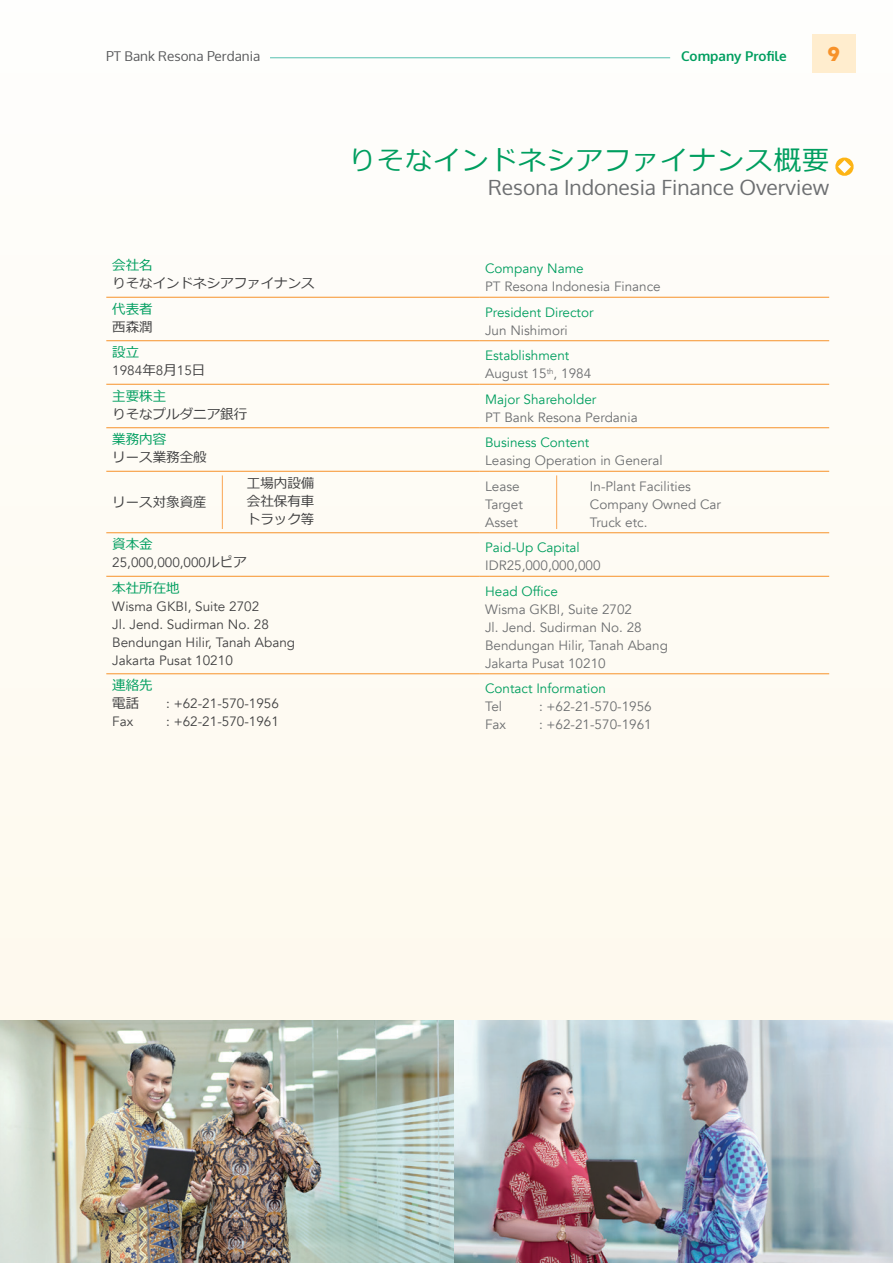
<style>
.page{position:relative;width:893px;height:1263px;background:#fefbf4}
.page>*{position:absolute;margin:0;border:0;box-sizing:border-box;transform-origin:0 0}
.t1{font:27px "Meiryo";letter-spacing:.05em;color:#009e5f}
.Header_Eng{font:21px "Oxygen";color:#6d6f71}
.t2{font:21px "Mont Heavy DEMO";color:#f7922a}
.Resona_-_English{font:13.5px "Avenir";color:#6d6f71}
.Resona_-_English-2{font:13.5px "Avenir";color:#414142}
.Resona_-_Bahasa_Indo{font:13.5px "Avenir";color:#009e5f}
.t3{font:13.5px "Meiryo";color:#414142}
.t4{font:13.5px "Meiryo";color:#009e5f}
.t5{font:13.5px "Oxygen";color:#58595b}
.t6{font:700 13.5px "Oxygen";color:#009e5f}
.s1{font-family:"Meiryo"}
</style>
<div class="page">
<div style="left:812px;top:34px;width:44px;height:39px;background:#ffedce"></div>
<hr style="left:270px;top:57px;width:400px;height:1px;background:#55c1af">
<svg style="left:835px;top:157px;width:19px;height:19px"></svg>
<img style="left:0;top:1020px;width:893px;height:243px">
<hr style="left:106px;top:297px;width:135px;height:1px;background:#f7922a">
<hr style="left:241px;top:297px;width:238px;height:1px;background:#f7922a">
<hr style="left:479px;top:297px;width:105px;height:1px;background:#f7922a">
<hr style="left:584px;top:297px;width:245px;height:1px;background:#f7922a">
<hr style="left:106px;top:340px;width:135px;height:1px;background:#f7922a">
<hr style="left:241px;top:340px;width:238px;height:1px;background:#f7922a">
<hr style="left:479px;top:340px;width:105px;height:1px;background:#f7922a">
<hr style="left:584px;top:340px;width:245px;height:1px;background:#f7922a">
<hr style="left:106px;top:384px;width:135px;height:1px;background:#f7922a">
<hr style="left:241px;top:384px;width:238px;height:1px;background:#f7922a">
<hr style="left:479px;top:384px;width:105px;height:1px;background:#f7922a">
<hr style="left:584px;top:384px;width:245px;height:1px;background:#f7922a">
<hr style="left:106px;top:427px;width:135px;height:1px;background:#f7922a">
<hr style="left:241px;top:427px;width:238px;height:1px;background:#f7922a">
<hr style="left:479px;top:427px;width:105px;height:1px;background:#f7922a">
<hr style="left:584px;top:427px;width:245px;height:1px;background:#f7922a">
<hr style="left:106px;top:471px;width:135px;height:1px;background:#f7922a">
<hr style="left:241px;top:471px;width:238px;height:1px;background:#f7922a">
<hr style="left:479px;top:471px;width:105px;height:1px;background:#f7922a">
<hr style="left:584px;top:471px;width:245px;height:1px;background:#f7922a">
<hr style="left:106px;top:532px;width:135px;height:1px;background:#f7922a">
<hr style="left:241px;top:532px;width:238px;height:1px;background:#f7922a">
<hr style="left:479px;top:532px;width:105px;height:1px;background:#f7922a">
<hr style="left:584px;top:532px;width:245px;height:1px;background:#f7922a">
<hr style="left:106px;top:576px;width:135px;height:1px;background:#f7922a">
<hr style="left:241px;top:576px;width:238px;height:1px;background:#f7922a">
<hr style="left:479px;top:576px;width:105px;height:1px;background:#f7922a">
<hr style="left:584px;top:576px;width:245px;height:1px;background:#f7922a">
<hr style="left:106px;top:673px;width:135px;height:1px;background:#f7922a">
<hr style="left:241px;top:673px;width:238px;height:1px;background:#f7922a">
<hr style="left:479px;top:673px;width:105px;height:1px;background:#f7922a">
<hr style="left:584px;top:673px;width:245px;height:1px;background:#f7922a">
<hr style="left:556px;top:475px;width:1px;height:54px;background:#faa654">
<hr style="left:222px;top:475px;width:1px;height:54px;background:#faa654">
<p class="t5" style="left:106px;top:47px;width:156px">PT Bank Resona Perdania</p>
<p class="t6" style="left:681px;top:47px;width:107px">Company Profile</p>
<h2 class="t2" style="left:828px;top:42px;width:14px">9</h2>
<p class="t1" style="left:349px;top:141px;width:482px">りそなインドネシアファイナンス概要</p>
<p class="Header_Eng" style="left:488px;top:173px;width:342px">Resona Indonesia Finance Overview</p>
<p class="t4" style="left:112px;top:256px;width:42px">会社名</p>
<p class="t3" style="left:112px;top:274px;width:204px">りそなインドネシアファイナンス</p>
<p class="Resona_-_Bahasa_Indo" style="left:485px;top:261px;width:100px">Company Name</p>
<p class="Resona_-_English" style="left:485px;top:279px;width:177px">PT Resona Indonesia Finance</p>
<p class="t4" style="left:112px;top:299px;width:42px">代表者</p>
<p class="t3" style="left:112px;top:317px;width:42px">西森潤</p>
<p class="Resona_-_Bahasa_Indo" style="left:485px;top:304px;width:110px">President Director</p>
<p class="Resona_-_English" style="left:485px;top:322px;width:84px">Jun Nishimori</p>
<p class="t4" style="left:112px;top:343px;width:28px">設立</p>
<p class="Resona_-_English-2" style="left:112px;top:362px;width:95px">1984<span class="s1">年</span>8<span class="s1">月</span>15<span class="s1">日</span></p>
<p class="Resona_-_Bahasa_Indo" style="left:485px;top:348px;width:86px">Establishment</p>
<p class="Resona_-_English" style="left:485px;top:366px;width:108px">August 15<sup>th</sup>, 1984</p>
<p class="t4" style="left:112px;top:386px;width:55px">主要株主</p>
<p class="t3" style="left:112px;top:404px;width:136px">りそなプルダニア銀行</p>
<p class="Resona_-_Bahasa_Indo" style="left:485px;top:391px;width:113px">Major Shareholder</p>
<p class="Resona_-_English" style="left:485px;top:409px;width:154px">PT Bank Resona Perdania</p>
<p class="t4" style="left:112px;top:430px;width:55px">業務内容</p>
<p class="t3" style="left:112px;top:448px;width:96px">リース業務全般</p>
<p class="Resona_-_Bahasa_Indo" style="left:485px;top:435px;width:106px">Business Content</p>
<p class="Resona_-_English" style="left:485px;top:453px;width:179px">Leasing Operation in General</p>
<p class="t3" style="left:112px;top:493px;width:96px">リース対象資産</p>
<p class="t3" style="left:247px;top:473px;width:69px">工場内設備</p>
<p class="t3" style="left:247px;top:491px;width:69px">会社保有車</p>
<p class="t3" style="left:247px;top:509px;width:69px">トラック等</p>
<p class="Resona_-_English" style="left:485px;top:478px;width:36px">Lease</p>
<p class="Resona_-_English" style="left:485px;top:496px;width:39px">Target</p>
<p class="Resona_-_English" style="left:485px;top:514px;width:34px">Asset</p>
<p class="Resona_-_English" style="left:590px;top:478px;width:103px">In-Plant Facilities</p>
<p class="Resona_-_English" style="left:590px;top:496px;width:133px">Company Owned Car</p>
<p class="Resona_-_English" style="left:590px;top:514px;width:59px">Truck etc.</p>
<p class="t4" style="left:112px;top:535px;width:42px">資本金</p>
<p class="Resona_-_English-2" style="left:112px;top:554px;width:136px">25,000,000,000<span class="s1">ルピア</span></p>
<p class="Resona_-_Bahasa_Indo" style="left:485px;top:540px;width:96px">Paid-Up Capital</p>
<p class="Resona_-_English" style="left:485px;top:558px;width:117px">IDR25,000,000,000</p>
<p class="t4" style="left:112px;top:578px;width:69px">本社所在地</p>
<p class="Resona_-_English-2" style="left:112px;top:598px;width:148px">Wisma GKBI, Suite 2702</p>
<p class="Resona_-_English-2" style="left:112px;top:616px;width:158px">Jl. Jend. Sudirman No. 28</p>
<p class="Resona_-_English-2" style="left:112px;top:634px;width:184px">Bendungan Hilir, Tanah Abang</p>
<p class="Resona_-_English-2" style="left:112px;top:652px;width:122px">Jakarta Pusat 10210</p>
<p class="Resona_-_Bahasa_Indo" style="left:485px;top:583px;width:74px">Head Office</p>
<p class="Resona_-_English" style="left:485px;top:601px;width:148px">Wisma GKBI, Suite 2702</p>
<p class="Resona_-_English" style="left:485px;top:619px;width:158px">Jl. Jend. Sudirman No. 28</p>
<p class="Resona_-_English" style="left:485px;top:637px;width:184px">Bendungan Hilir, Tanah Abang</p>
<p class="Resona_-_English" style="left:485px;top:655px;width:122px">Jakarta Pusat 10210</p>
<p class="t4" style="left:112px;top:676px;width:42px">連絡先</p>
<p class="t3" style="left:112px;top:694px;width:28px">電話</p>
<p class="Resona_-_English-2" style="left:166px;top:695px;width:114px">: +62-21-570-1956</p>
<p class="Resona_-_English-2" style="left:112px;top:713px;width:23px">Fax</p>
<p class="Resona_-_English-2" style="left:166px;top:713px;width:114px">: +62-21-570-1961</p>
<p class="Resona_-_Bahasa_Indo" style="left:485px;top:681px;width:122px">Contact Information</p>
<p class="Resona_-_English" style="left:485px;top:699px;width:18px">Tel</p>
<p class="Resona_-_English" style="left:539px;top:699px;width:114px">: +62-21-570-1956</p>
<p class="Resona_-_English" style="left:485px;top:717px;width:23px">Fax</p>
<p class="Resona_-_English" style="left:539px;top:717px;width:114px">: +62-21-570-1961</p>
</div>
